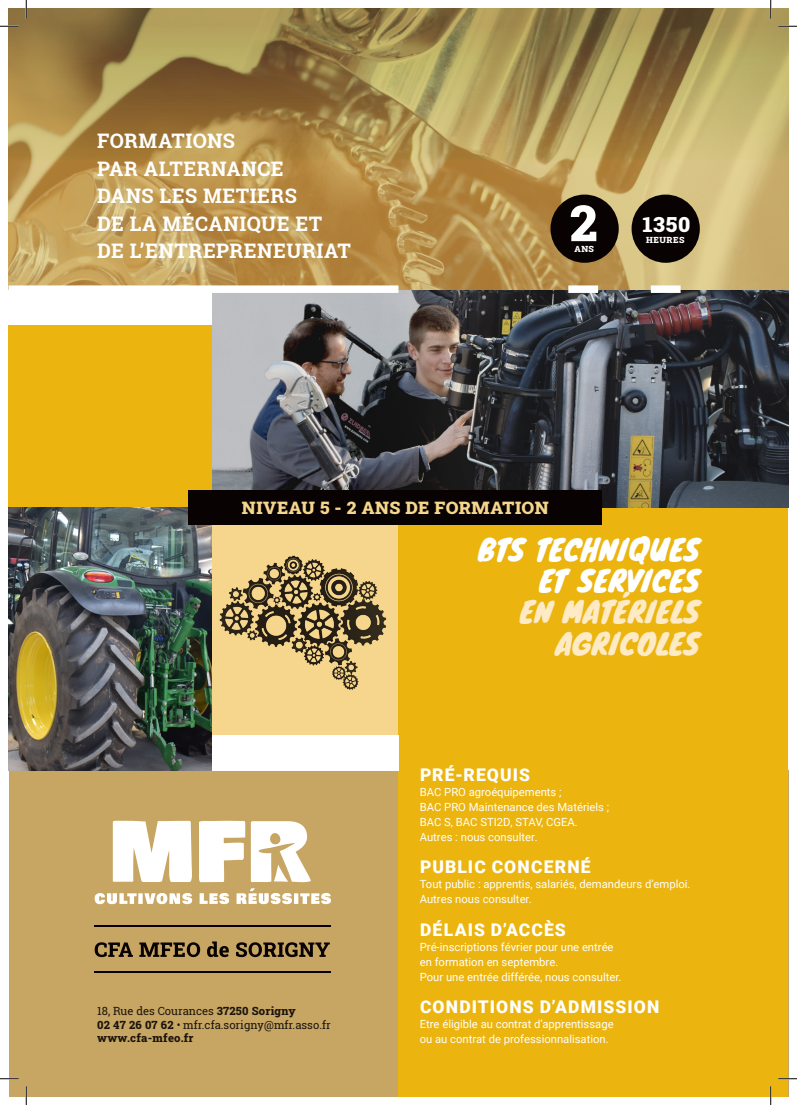
<style>
.page{position:relative;width:797px;height:1105px;background:#fff}
.page>*{position:absolute;margin:0;border:0;box-sizing:border-box;transform-origin:0 0}
.t1{font:900 50px "Roboto Slab";color:#fff}
.t2{font:28.75px "Knewave";letter-spacing:.005em;color:#fff}
.t3{font:28.75px/31.2px "Knewave";color:#feeac4;text-align:right}
.t4{font:900 21.25px "Roboto Slab";color:#fff}
.t5{font:700 20px "Roboto Slab";letter-spacing:.025em;color:#fff}
.t6{font:900 17.5px "Roboto";letter-spacing:.065em;color:#fff}
.t7{font:900 17.5px "Roboto Slab";letter-spacing:.025em;color:#f6d58c}
.t8{font:11.25px/15px "Roboto";color:#fff}
.t9{font:11.25px/13.8px "Roboto Slab";color:#231f20}
.t10{font:900 8.62px "Roboto Slab";letter-spacing:.055em;color:#fff}
.s1{font-weight:800}
.s2{font-family:"Roboto Slab"}
</style>
<div class="page">
<div style="left:9px;top:770px;width:779px;height:326px;background:#c7a562"></div>
<svg style="left:95px;top:893px;width:97px;height:11px"></svg>
<svg style="left:199px;top:893px;width:30px;height:11px"></svg>
<svg style="left:236px;top:888px;width:95px;height:16px"></svg>
<svg style="left:113px;top:821px;width:79px;height:61px;background:#f8f5ed"></svg>
<svg style="left:199px;top:821px;width:46px;height:61px"></svg>
<svg style="left:251px;top:821px;width:60px;height:61px"></svg>
<hr style="left:94px;top:926px;width:236px;height:1px;background:#080302">
<hr style="left:94px;top:971px;width:236px;height:1px;background:#080302">
<svg style="left:95px;top:942px;width:38px;height:15px"></svg>
<svg style="left:139px;top:942px;width:61px;height:15px"></svg>
<svg style="left:207px;top:941px;width:22px;height:16px"></svg>
<svg style="left:236px;top:942px;width:94px;height:15px"></svg>
<img style="left:9px;top:507px;width:203px;height:263px">
<img style="left:212px;top:524px;width:186px;height:211px">
<div style="left:398px;top:507px;width:390px;height:589px;background:#ebb40e"></div>
<img style="left:212px;top:289px;width:576px;height:218px">
<div style="left:9px;top:289px;width:203px;height:218px;background:#ebb40e"></div>
<div style="left:9px;top:288px;width:203px;height:37px;background:#fff"></div>
<div style="left:188px;top:490px;width:414px;height:34px;background:#080302"></div>
<img style="left:9px;top:9px;width:779px;height:280px">
<div style="left:631px;top:195px;width:68px;height:68px;background:#080302;border-radius:50%"></div>
<div style="left:550px;top:195px;width:68px;height:68px;background:#080302;border-radius:50%"></div>
<div style="left:568px;top:285px;width:30px;height:8px;background:#fff"></div>
<div style="left:650px;top:285px;width:30px;height:8px;background:#fff"></div>
<div style="left:9px;top:285px;width:389px;height:8px;background:#fff"></div>
<svg style="left:0;top:25px;width:19px;height:2px"></svg>
<svg style="left:778px;top:25px;width:19px;height:2px"></svg>
<svg style="left:0;top:1078px;width:19px;height:1px"></svg>
<svg style="left:778px;top:1078px;width:19px;height:1px"></svg>
<svg style="left:25px;top:0;width:2px;height:19px"></svg>
<svg style="left:25px;top:1086px;width:2px;height:19px"></svg>
<svg style="left:770px;top:0;width:1px;height:19px"></svg>
<svg style="left:770px;top:1086px;width:1px;height:19px"></svg>
<p class="t5" style="left:97px;top:127px;width:139px">FORMATIONS</p>
<p class="t5" style="left:97px;top:155px;width:188px">PAR ALTERNANCE</p>
<p class="t5" style="left:97px;top:182px;width:201px">DANS LES METIERS</p>
<p class="t5" style="left:97px;top:210px;width:227px">DE LA MÉCANIQUE ET</p>
<p class="t5" style="left:97px;top:237px;width:255px">DE L’ENTREPRENEURIAT</p>
<p class="t1" style="left:569px;top:189px;width:29px">2</p>
<p class="t10" style="left:574px;top:243px;width:21px">ANS</p>
<p class="t4" style="left:643px;top:210px;width:49px">1350</p>
<p class="t10" style="left:646px;top:234px;width:40px">HEURES</p>
<p class="t7" style="left:242px;top:496px;width:308px">NIVEAU 5 - 2 ANS DE FORMATION</p>
<p class="t9" style="left:97px;top:1004px;width:235px">18, Rue des Courances <span class="s1">37250 Sorigny<br>02 47 26 07 62</span> • mfr.cfa.sorigny@mfr.asso.fr <span class="s1">www.cfa-mfeo.fr</span></p>
<p class="t2" style="left:478px;top:527px;width:223px">BTS TECHNIQUES</p>
<p class="t2" style="left:538px;top:558px;width:163px">ET SERVICES</p>
<p class="t3" style="left:519px;top:596px;width:182px">EN MATÉRIELS<br>AGRICOLES</p>
<p class="t6" style="left:420px;top:762px;width:112px">PRÉ-REQUIS</p>
<p class="t8" style="left:420px;top:784px;width:143px">BAC PRO agroéquipements ;</p>
<p class="t8" style="left:420px;top:799px;width:191px">BAC PRO Maintenance des Matériels ;</p>
<p class="t8" style="left:420px;top:814px;width:159px">BAC S, BAC STI2D, STAV, CGEA<span class="s2">.</span></p>
<p class="t8" style="left:420px;top:829px;width:119px">Autres : nous consulter<span class="s2">.</span></p>
<p class="t6" style="left:420px;top:855px;width:172px">PUBLIC CONCERNÉ</p>
<p class="t8" style="left:420px;top:876px;width:272px">Tout public : apprentis, salariés, demandeurs d’emploi.</p>
<p class="t8" style="left:420px;top:891px;width:113px">Autres nous consulter.</p>
<p class="t6" style="left:420px;top:917px;width:147px">DÉLAIS D’ACCÈS</p>
<p class="t8" style="left:420px;top:939px;width:195px">Pré-inscriptions février pour une entrée</p>
<p class="t8" style="left:420px;top:954px;width:203px">en formation en septembre.<br>Pour une entrée différée, nous consulter.</p>
<p class="t6" style="left:420px;top:995px;width:241px">CONDITIONS D’ADMISSION</p>
<p class="t8" style="left:420px;top:1016px;width:195px">Etre éligible au contrat d’apprentissage ou au contrat de professionnalisation.</p>
</div>
